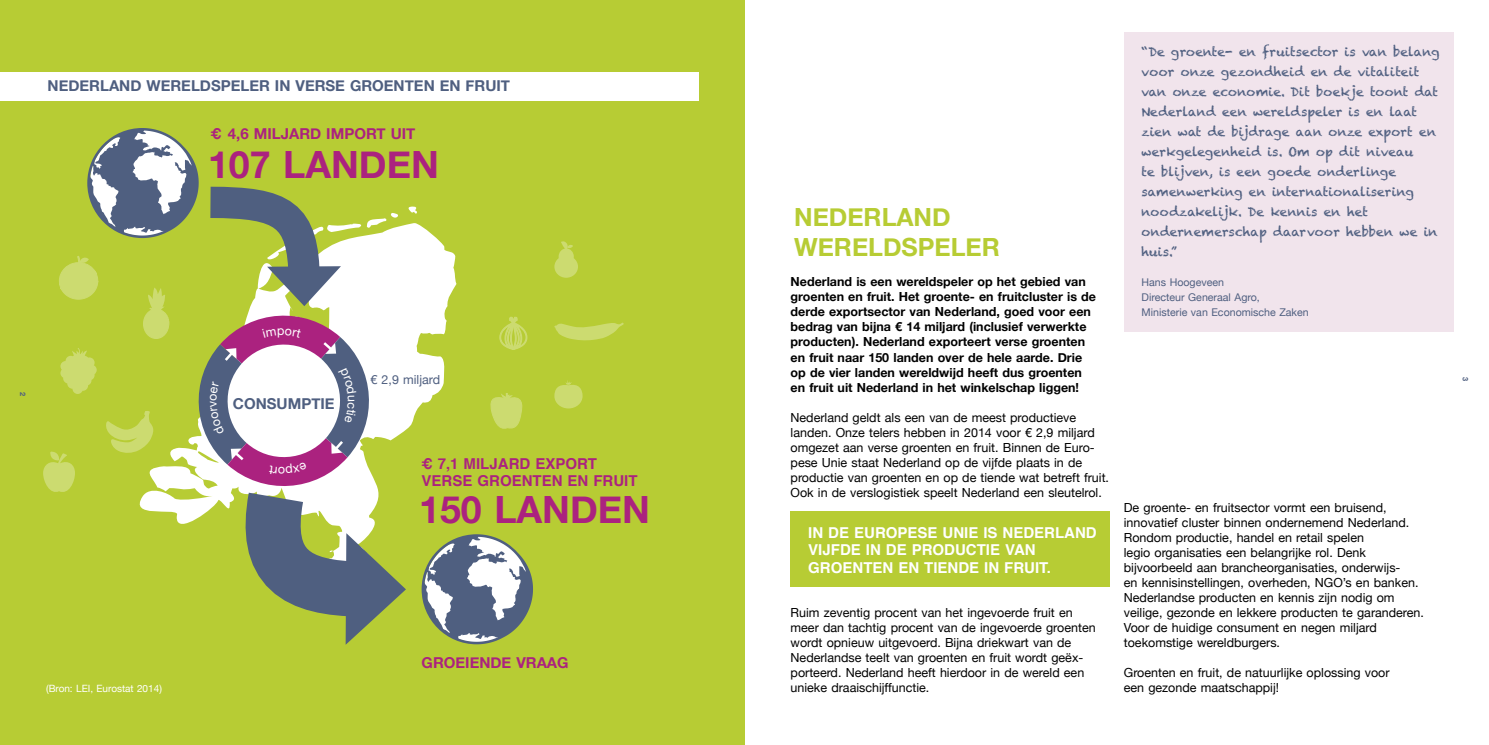
<style>
.page{position:relative;width:1489px;height:745px;background:#fff}
.page>*{position:absolute;margin:0;border:0;box-sizing:border-box;transform-origin:0 0}
.t1{font:700 37.5px "Helvetica Neue";color:#ab227f}
.t2{font:700 25px/30px "Helvetica Neue";color:#b7cc34}
.t3{font:700 15px/17.5px "Helvetica";color:#fff}
.t4{font:700 15px "Helvetica Neue";color:#4f5f80}
.t5{font:700 15px/17.5px "Helvetica";color:#ab227f}
.t6{font:700 15px "Helvetica Neue";color:#ab227f}
.t7{font:12.5px/15px "Helvetica Neue";color:#000}
.t8{font:700 12.5px/15px "Helvetica Neue";color:#000}
.t9{font:12.5px/20px "Chalkduster";color:#4f5f80}
.t10{font:12.5px "Helvetica Neue";color:#4f5f80}
.t11{font:12.5px "Helvetica Neue";color:#fff}
.t12{font:10.62px/15px "Helvetica Neue";color:#4f5f80}
.t13{font:10px "Helvetica Neue";color:#fff}
.t14{font:700 7.5px "Helvetica Neue";color:#4f5f80}
.s1{font-family:"Helvetica"}
</style>
<div class="page">
<div style="left:1123px;top:32px;width:330px;height:299px;background:#f1e4ec"></div>
<div style="left:790px;top:511px;width:319px;height:75px;background:#b7cc34"></div>
<div style="left:0;top:0;width:744px;height:744px;background:#b7cc34"></div>
<div style="left:0;top:72px;width:698px;height:28px;background:#fff"></div>
<svg style="left:554px;top:322px;width:70px;height:18px"></svg>
<svg style="left:554px;top:241px;width:24px;height:36px"></svg>
<svg style="left:554px;top:380px;width:28px;height:28px"></svg>
<svg style="left:43px;top:128px;width:490px;height:516px"></svg>
<p class="t4" style="left:48px;top:74px;width:464px">Nederland wereldspeler in verse groenten en fruit</p>
<p class="t6" style="left:210px;top:122px;width:206px"><span class="s1">€</span> 4,6 miljard import uit</p>
<h1 class="t1" style="left:208px;top:135px;width:232px">107 landen</h1>
<p class="t14" style="left:29px;top:391px;width:6px;rotate:90deg">2</p>
<p class="t13" style="left:46px;top:680px;width:117px">(Bron: LEI, Eurostat 2014)</p>
<p class="t4" style="left:233px;top:391px;width:103px">consumptie</p>
<p class="t11" style="left:285px;top:480px;width:9px;rotate:180deg">o</p>
<p class="t10" style="left:370px;top:370px;width:71px">€ 2,9 miljard</p>
<p class="t5" style="left:421px;top:454px;width:217px">€ 7,1 MILJARD EXPORT<br>VERSE GROENTEN EN FRUIT</p>
<h1 class="t1" style="left:419px;top:480px;width:232px">150 landen</h1>
<p class="t6" style="left:421px;top:650px;width:146px">groeiende vraag</p>
<h2 class="t2" style="left:794px;top:203px;width:207px">Nederland wereldspeler</h2>
<p class="t8" style="left:790px;top:274px;width:307px">Nederland is een wereldspeler op het gebied van groenten en fruit. Het groente- en fruitcluster is de derde exportsector van Nederland, goed voor een bedrag van bijna € 14 miljard (inclusief verwerkte producten). Nederland exporteert verse groenten en fruit naar 150 landen over de hele aarde. Drie op de vier landen wereldwijd heeft dus groenten en fruit uit Nederland in het winkelschap liggen!</p>
<p class="t7" style="left:790px;top:410px;width:320px">Nederland geldt als een van de meest productieve landen. Onze telers hebben in 2014 voor € 2,9 miljard omgezet aan verse groenten en fruit. Binnen de Euro&shy;pese Unie staat Nederland op de vijfde plaats in de productie van groenten en op de tiende wat betreft fruit.<br>Ook in de verslogistiek speelt Nederland een sleutelrol.</p>
<p class="t3" style="left:808px;top:523px;width:290px">IN DE EUROPESE UNIE IS NEDERLAND<br>VIJFDE IN DE PRODUCTIE VAN<br>GROENTEN EN TIENDE IN FRUIT.</p>
<p class="t7" style="left:790px;top:605px;width:306px">Ruim zeventig procent van het ingevoerde fruit en meer dan tachtig procent van de ingevoerde groenten wordt opnieuw uitgevoerd. Bijna driekwart van de Nederlandse teelt van groenten en fruit wordt geëx&shy;porteerd. Nederland heeft hierdoor in de wereld een unieke draaischijffunctie.</p>
<p class="t9" style="left:1141px;top:41px;width:300px">“De groente- en fruitsector is van belang voor onze gezondheid en de vitaliteit van onze economie. Dit boekje toont dat Nederland een wereldspeler is en laat zien wat de bijdrage aan onze export en werkgelegenheid is. Om op dit niveau<br>te blijven, is een goede onderlinge samenwerking en internationalisering noodzakelijk. De kennis en het ondernemerschap daarvoor hebben we in huis.”</p>
<p class="t12" style="left:1141px;top:275px;width:169px">Hans Hoogeveen<br>Directeur Generaal Agro,<br>Ministerie van Economische Zaken</p>
<p class="t7" style="left:1123px;top:500px;width:302px">De groente- en fruitsector vormt een bruisend, innovatief cluster binnen ondernemend Nederland.<br>Rondom productie, handel en retail spelen<br>legio organisaties een belangrijke rol. Denk bijvoorbeeld aan brancheorganisaties, onderwijs-<br>en kennisinstellingen, overheden, NGO’s en banken.<br>Nederlandse producten en kennis zijn nodig om veilige, gezonde en lekkere producten te garanderen.<br>Voor de huidige consument en negen miljard toekomstige wereldburgers.</p>
<p class="t7" style="left:1123px;top:665px;width:267px">Groenten en fruit, de natuurlijke oplossing voor een gezonde maatschappij!</p>
<p class="t14" style="left:1470px;top:376px;width:6px;rotate:90deg">3</p>
</div>
